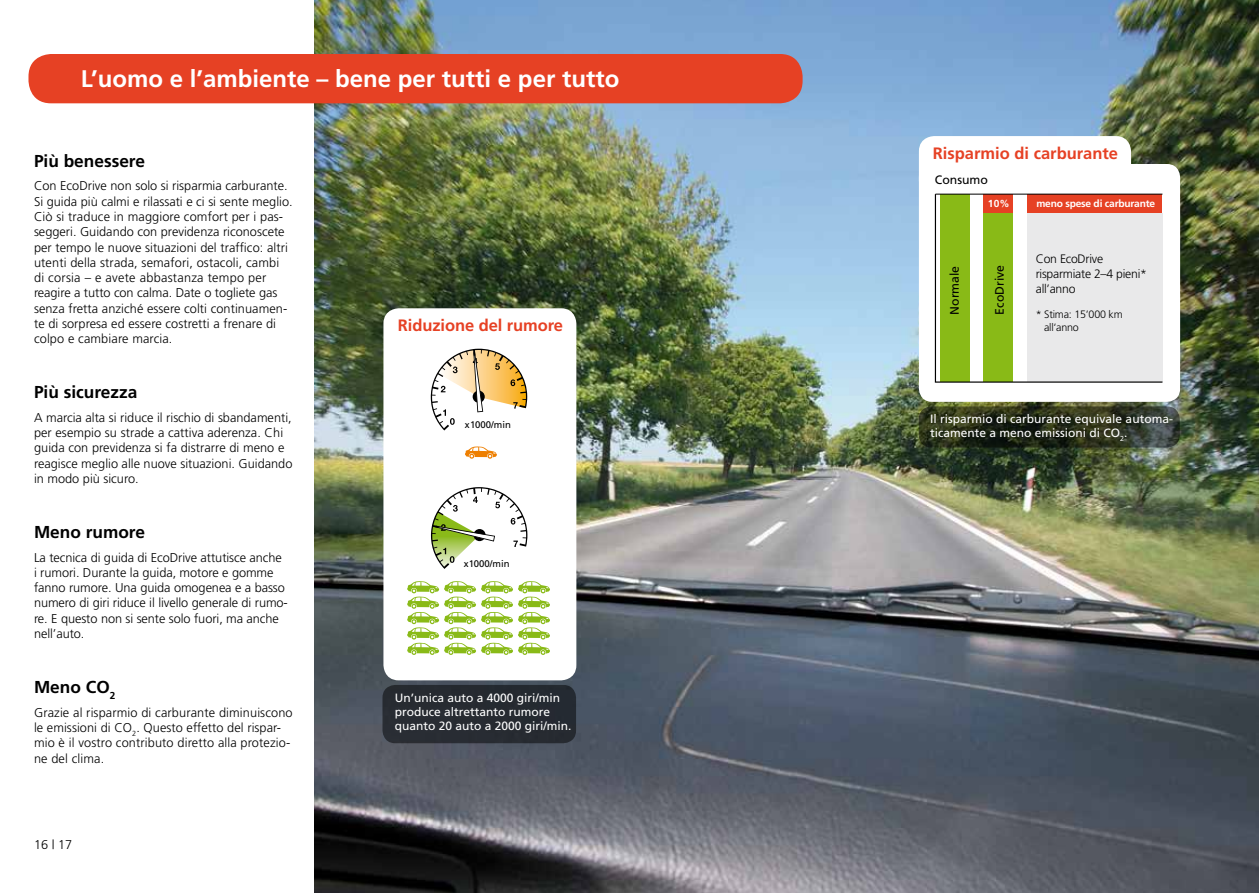
<style>
.page{position:relative;width:1259px;height:893px;background:#fff}
.page>*{position:absolute;margin:0;border:0;box-sizing:border-box;transform-origin:0 0}
.t1{font:700 24px "Frutiger";color:#fff}
.t2{font:700 17.25px "Frutiger";color:#000}
.t3{font:700 16.5px "Frutiger";color:#e64124}
.t4{font:300 12.75px/15.3px "Frutiger";color:#000}
.t5{font:300 12.3px/14.7px "Frutiger";letter-spacing:-.02em;color:#000}
.t6{font:12.3px "Frutiger";color:#000}
.t7{font:12px/14.4px "Frutiger";color:#fff}
.t8{font:300 10.65px/12.9px "Frutiger";letter-spacing:-.02em;color:#000}
.t9{font:700 10.2px "Frutiger";letter-spacing:-.02em;color:#fff}
.t10{font:9.6px "Frutiger";color:#000}
.t11{font:8.1px "Frutiger";color:#fff}
</style>
<div class="page">
<img style="left:315px;top:0;width:944px;height:893px">
<div style="left:28px;top:54px;width:774px;height:49px;background:#e64124;border-radius:22px"></div>
<div style="left:382px;top:685px;width:194px;height:58px;background:#272b31;border-radius:13px"></div>
<div style="left:383px;top:308px;width:193px;height:372px;background:#fff;border-radius:15px"></div>
<svg style="left:465px;top:446px;width:32px;height:13px"></svg>
<svg style="left:407px;top:581px;width:143px;height:74px"></svg>
<svg style="left:430px;top:349px;width:97px;height:81px"></svg>
<svg style="left:431px;top:487px;width:96px;height:82px"></svg>
<div style="left:919px;top:164px;width:261px;height:238px;background:#fff;border-radius:13px"></div>
<div style="left:919px;top:136px;width:212px;height:60px;background:#fff;border-radius:15px"></div>
<svg style="left:935px;top:193px;width:227px;height:190px;background:#d1d1a7"></svg>
<hr style="left:935px;top:194px;width:227px;height:1px;background:#000">
<svg style="left:918px;top:406px;width:261px;height:42px;background:#2d3420"></svg>
<h1 class="t1" style="left:81px;top:64px;width:540px">L’uomo e l’ambiente – bene per tutti e per tutto</h1>
<h2 class="t2" style="left:34px;top:150px;width:112px">Più benessere</h2>
<p class="t4" style="left:34px;top:178px;width:260px">Con EcoDrive non solo si risparmia carburante.<br>Si guida più calmi e rilassati e ci si sente meglio.<br>Ciò si traduce in maggiore comfort per i pas&shy;seggeri. Guidando con previdenza riconoscete per tempo le nuove situazioni del traffico: altri utenti della strada, semafori, ostacoli, cambi<br>di corsia – e avete abbastanza tempo per reagire a tutto con calma. Date o togliete gas senza fretta anziché essere colti continuamen&shy;te di sorpresa ed essere costretti a frenare di colpo e cambiare marcia.</p>
<h2 class="t2" style="left:34px;top:382px;width:105px">Più sicurezza</h2>
<p class="t4" style="left:34px;top:410px;width:260px">A marcia alta si riduce il rischio di sbandamenti, per esempio su strade a cattiva aderenza. Chi guida con previdenza si fa distrarre di meno e reagisce meglio alle nuove situazioni. Guidando in modo più sicuro.</p>
<h2 class="t2" style="left:34px;top:522px;width:112px">Meno rumore</h2>
<p class="t4" style="left:34px;top:549px;width:255px">La tecnica di guida di EcoDrive attutisce anche i rumori. Durante la guida, motore e gomme fanno rumore. Una guida omogenea e a basso numero di giri riduce il livello generale di rumo&shy;re. E questo non si sente solo fuori, ma anche nell’auto.</p>
<h2 class="t2" style="left:34px;top:677px;width:83px">Meno CO<sub>2</sub></h2>
<p class="t4" style="left:34px;top:704px;width:260px">Grazie al risparmio di carburante diminuiscono le emissioni di CO<sub>2</sub>. Questo effetto del rispar&shy;mio è il vostro contributo diretto alla protezio&shy;ne del clima.</p>
<p class="t4" style="left:34px;top:837px;width:40px">16 | 17</p>
<p class="t3" style="left:398px;top:316px;width:167px">Riduzione del rumore</p>
<p class="t10" style="left:465px;top:419px;width:47px">x1000/min</p>
<p class="t10" style="left:464px;top:558px;width:47px">x1000/min</p>
<p class="t7" style="left:395px;top:690px;width:178px">Un’unica auto a 4000 giri/min produce altrettanto rumore quanto 20 auto a 2000 giri/min.</p>
<p class="t3" style="left:933px;top:144px;width:187px">Risparmio di carburante</p>
<p class="t11" style="left:989px;top:199px;width:19px">10%</p>
<p class="t6" style="left:935px;top:173px;width:55px">Consumo</p>
<p class="t9" style="left:988px;top:198px;width:23px">10%</p>
<p class="t9" style="left:1036px;top:198px;width:120px">meno spese di carburante</p>
<p class="t6" style="left:947px;top:315px;width:50px;rotate:-90deg">Normale</p>
<p class="t6" style="left:992px;top:315px;width:51px;rotate:-90deg">EcoDrive</p>
<p class="t5" style="left:1035px;top:252px;width:113px">Con EcoDrive risparmiate 2–4 pieni* all’anno</p>
<p class="t8" style="left:1044px;top:308px;width:80px;text-indent:-8px">* Stima: 15’000 km all‘anno</p>
<p class="t7" style="left:930px;top:411px;width:244px">Il risparmio di carburante equivale automa&shy;ticamente a meno emissioni di CO<sub>2</sub>.</p>
</div>
